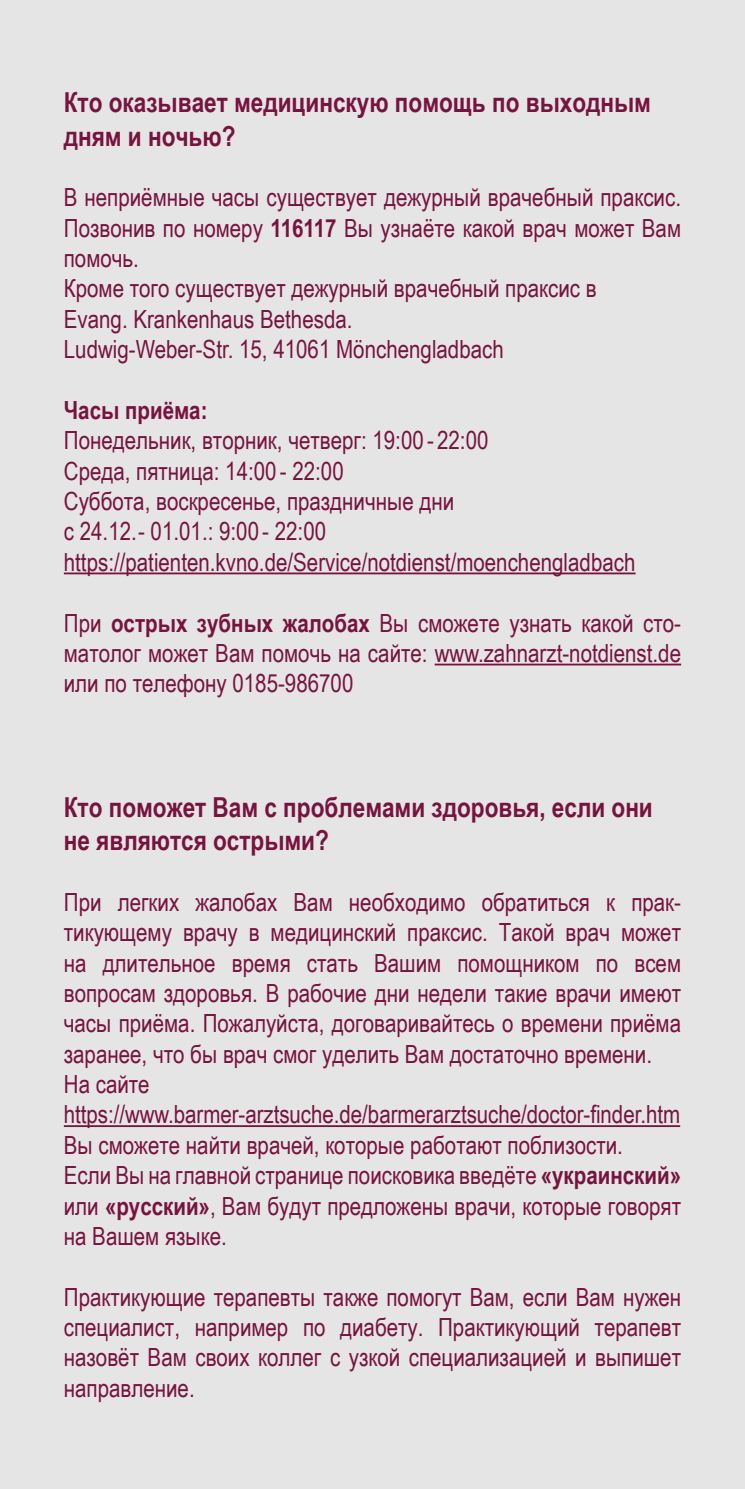
<style>
.page{position:relative;width:745px;height:1489px;background:#fff}
.page>*{position:absolute;margin:0;border:0;box-sizing:border-box;transform-origin:0 0}
.t1{font:700 27.5px/33.2px "Arial Narrow";color:#78133f}
.t2{font:25px/30.2px "Arial Narrow";color:#78133f;text-align:justify}
.t3{font:700 25px "Arial Narrow";color:#78133f}
.s1{font-weight:700}
</style>
<div class="page">
<div style="left:0;top:0;width:744px;height:1488px;background:#e5e5e5"></div>
<hr style="left:64px;top:572px;width:571px;height:2px;background:#78133f">
<hr style="left:434px;top:663px;width:246px;height:2px;background:#78133f">
<hr style="left:64px;top:1125px;width:615px;height:1px;background:#78133f">
<p class="t1" style="left:64px;top:84px;width:588px">Кто оказывает медицинскую помощь по выходным дням и ночью?</p>
<p class="t2" style="left:64px;top:181px;width:618px">В неприёмные часы существует дежурный врачебный праксис.<br>Позвонив по номеру <span class="s1">116117</span> Вы узнаёте какой врач может Вам помочь.</p>
<p class="t2" style="left:64px;top:272px;width:534px">Кроме того существует дежурный врачебный праксис в</p>
<p class="t2" style="left:64px;top:303px;width:290px">Evang. Krankenhaus Bethesda.</p>
<p class="t2" style="left:64px;top:333px;width:441px">Ludwig-Weber-Str. 15, 41061 Mönchengladbach</p>
<p class="t3" style="left:64px;top:391px;width:145px">Часы приёма:</p>
<p class="t2" style="left:64px;top:424px;width:426px">Понедельник, вторник, четверг: 19:00 - 22:00</p>
<p class="t2" style="left:64px;top:455px;width:281px">Среда, пятница: 14:00 - 22:00</p>
<p class="t2" style="left:64px;top:485px;width:391px">Суббота, воскресенье, праздничные дни с 24.12. - 01.01.: 9:00 - 22:00</p>
<p class="t2" style="left:64px;top:546px;width:572px">https://patienten.kvno.de/Service/notdienst/moenchengladbach</p>
<p class="t2" style="left:64px;top:606px;width:618px">При <span class="s1">острых зубных жалобах</span> Вы сможете узнать какой сто&shy;матолог может Вам помочь на сайте: www.zahnarzt-notdienst.de или по телефону 0185-986700</p>
<p class="t1" style="left:64px;top:789px;width:590px">Кто поможет Вам с проблемами здоровья, если они не являются острыми?</p>
<p class="t2" style="left:64px;top:886px;width:618px">При легких жалобах Вам необходимо обратиться к прак&shy;тикующему врачу в медицинский праксис. Такой врач может на длительное время стать Вашим помощником по всем вопросам здоровья. В рабочие дни недели такие врачи имеют часы приёма. Пожалуйста, договаривайтесь о времени приёма заранее, что бы врач смог уделить Вам достаточно времени.</p>
<p class="t2" style="left:64px;top:1068px;width:617px;text-align:left">На сайте https://www.barmer-arztsuche.de/barmerarztsuche/doctor-finder.htm<br>Вы сможете найти врачей, которые работают поблизости.</p>
<p class="t2" style="left:64px;top:1159px;width:618px">Если Вы на главной странице поисковика введёте <span class="s1">«украинский» </span>или <span class="s1">«русский»</span>, Вам будут предложены врачи, которые говорят на Вашем языке.</p>
<p class="t2" style="left:64px;top:1280px;width:618px">Практикующие терапевты также помогут Вам, если Вам нужен специалист, например по диабету. Практикующий терапевт назовёт Вам своих коллег с узкой специализацией и выпишет направление.</p>
</div>
